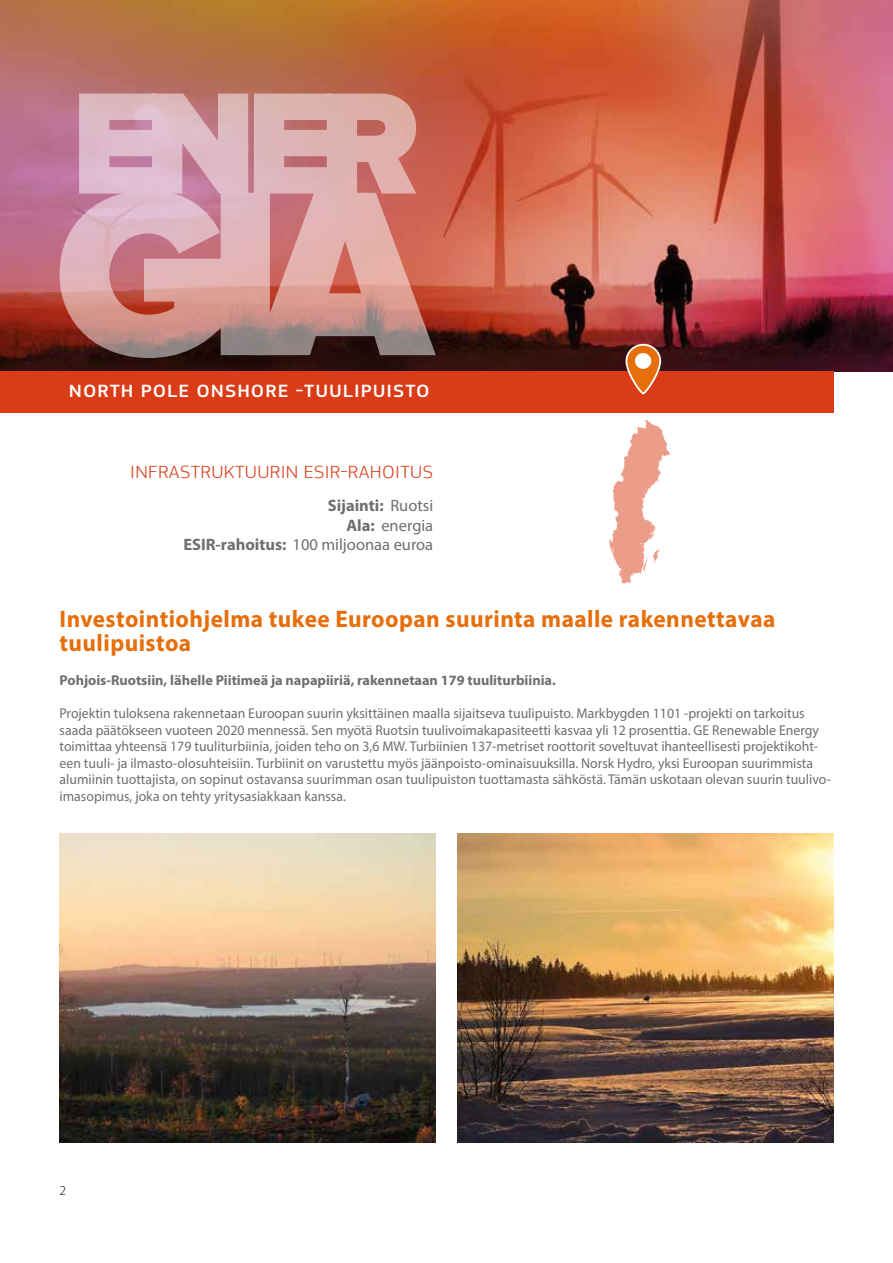
<style>
.page{position:relative;width:893px;height:1263px;background:#fff}
.page>*{position:absolute;margin:0;border:0;box-sizing:border-box;transform-origin:0 0}
.t1{font:700 24px/24px "Myriad Pro";letter-spacing:.02em;color:#e66e0b}
.t2{font:300 18.45px "EC Square Sans Pro";letter-spacing:.02em;color:#d93c16;scale:1.1 1}
.t3{font:500 18.45px "EC Square Sans Pro";letter-spacing:.05em;color:#fff;scale:1.1 1}
.t4{font:16.5px/19.8px "Myriad Pro";color:#706f6f;text-align:right}
.t5{font:14.25px/16.5px "Myriad Pro";color:#706f6f}
.t6{font:700 14.25px "Myriad Pro";color:#706f6f}
.t7{font:300 13.5px "Myriad Pro";color:#000}
.s1{font-weight:700}
</style>
<div class="page">
<img style="left:60px;top:834px;width:376px;height:309px">
<img style="left:457px;top:834px;width:376px;height:309px">
<img style="left:0;top:0;width:893px;height:371px">
<div style="left:0;top:371px;width:833px;height:41px;background:#d93c16"></div>
<svg style="left:609px;top:420px;width:61px;height:163px"></svg>
<svg style="left:626px;top:345px;width:34px;height:48px"></svg>
<div style="left:625px;top:344px;width:36px;height:50px;border:2px solid #fff;border-radius:17px"></div>
<div style="left:635px;top:353px;width:16px;height:16px;background:#fff;border-radius:50%"></div>
<svg style="left:60px;top:190px;width:376px;height:168px;background:#c48b8a"></svg>
<svg style="left:79px;top:94px;width:337px;height:100px;background:#d8aab0"></svg>
<p class="t3" style="left:69px;top:380px;width:329px">NORTH POLE ONSHORE -TUULIPUISTO</p>
<p class="t2" style="left:130px;top:461px;width:277px">INFRASTRUKTUURIN ESIR-RAHOITUS</p>
<p class="t4" style="left:183px;top:495px;width:251px"><span class="s1">Sijainti:</span> Ruotsi<br><span class="s1">Ala:</span> energia<br><span class="s1">ESIR-rahoitus:</span> 100 miljoonaa euroa</p>
<h1 class="t1" style="left:60px;top:606px;width:717px">Investointiohjelma tukee Euroopan suurinta maalle rakennettavaa tuulipuistoa</h1>
<p class="t6" style="left:60px;top:671px;width:498px">Pohjois-Ruotsiin, lähelle Piitimeä ja napapiiriä, rakennetaan 179 tuuliturbiinia.</p>
<p class="t5" style="left:60px;top:705px;width:773px">Projektin tuloksena rakennetaan Euroopan suurin yksittäinen maalla sijaitseva tuulipuisto. Markbygden 1101 -projekti on tarkoitus saada päätökseen vuoteen 2020 mennessä. Sen myötä Ruotsin tuulivoimakapasiteetti kasvaa yli 12 prosenttia. GE Renewable Energy toimittaa yhteensä 179 tuuliturbiinia, joiden teho on 3,6 MW. Turbiinien 137-metriset roottorit soveltuvat ihanteellisesti projektikoht&shy;een tuuli- ja ilmasto-olosuhteisiin. Turbiinit on varustettu myös jäänpoisto-ominaisuuksilla. Norsk Hydro, yksi Euroopan suurimmista alumiinin tuottajista, on sopinut ostavansa suurimman osan tuulipuiston tuottamasta sähköstä. Tämän uskotaan olevan suurin tuulivo&shy;imasopimus, joka on tehty yritysasiakkaan kanssa.</p>
<p class="t7" style="left:60px;top:1182px;width:8px">2</p>
</div>
